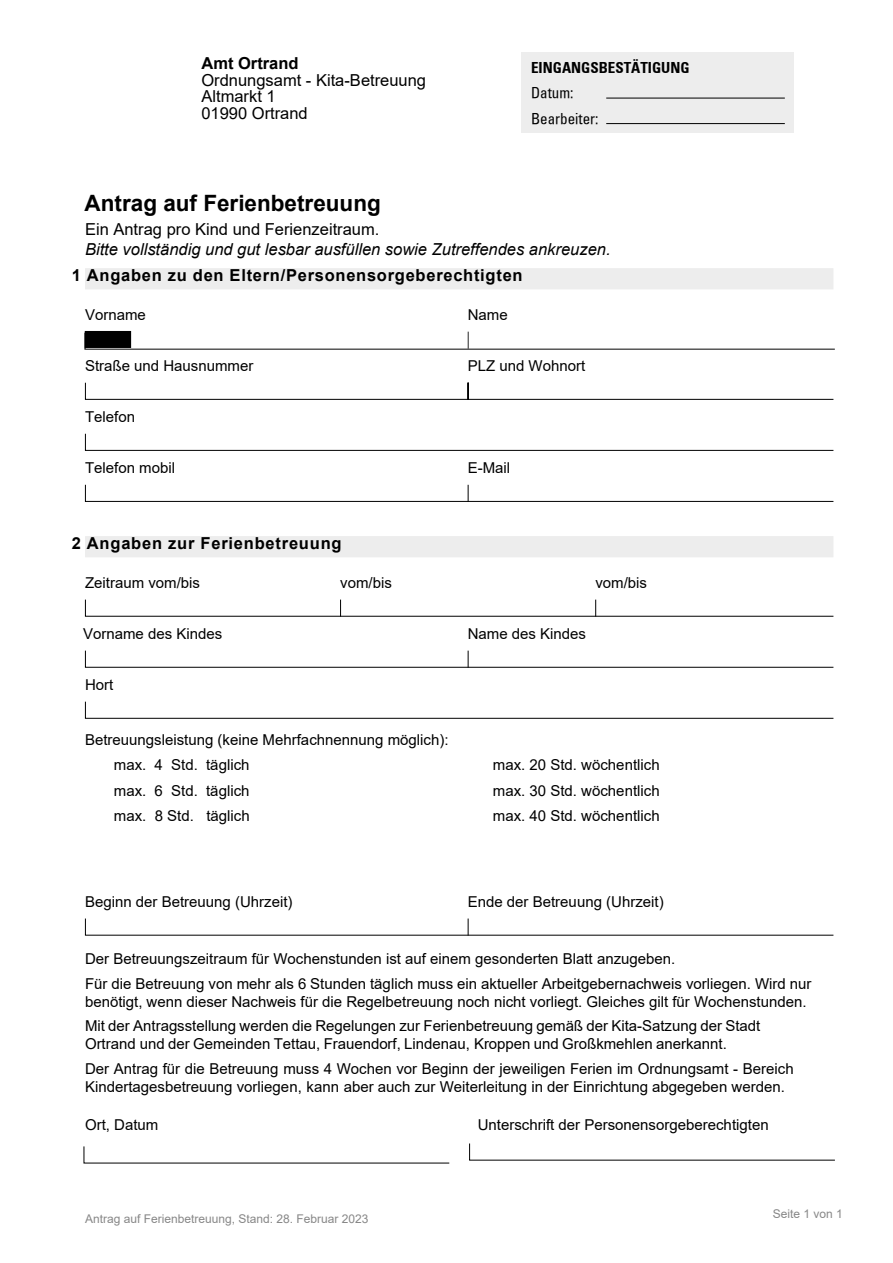
<style>
.page{position:relative;width:893px;height:1263px;background:#fff}
.page>*{position:absolute;margin:0;border:0;box-sizing:border-box;transform-origin:0 0}
.t1{font:700 22.5px "Arial";color:#000}
.t2{font:italic 16.5px/19.8px "Arial";color:#000}
.t3{font:700 16.5px "Arial";letter-spacing:.045em;color:#000}
.t4{font:16.5px/16.5px "Arial";color:#000}
.t5{font:15px/24.3px "Arial";color:#000}
.t6{font:15px/25.3px "Arial";color:#000;text-align:justify}
.t7{font:15px "Univers Con Bold HDF";color:#000}
.t8{font:15px/25.5px "Univers Condensed HDF";color:#000}
.t9{font:12px "Arial";color:#878787}
.s1{font-weight:700}
.s2{font-style:normal}
.s3{font-style:inherit}
</style>
<div class="page">
<div style="left:85px;top:268px;width:748px;height:21px;background:#ededed"></div>
<svg style="left:85px;top:650px;width:749px;height:18px"></svg>
<svg style="left:85px;top:701px;width:749px;height:18px"></svg>
<div style="left:85px;top:536px;width:748px;height:21px;background:#ededed"></div>
<svg style="left:85px;top:599px;width:749px;height:18px"></svg>
<svg style="left:85px;top:918px;width:749px;height:18px"></svg>
<svg style="left:469px;top:1143px;width:366px;height:18px"></svg>
<svg style="left:85px;top:433px;width:749px;height:18px"></svg>
<svg style="left:85px;top:484px;width:749px;height:18px"></svg>
<div style="left:521px;top:52px;width:272px;height:80px;background:#ededed"></div>
<hr style="left:606px;top:98px;width:179px;height:1px;background:#000">
<hr style="left:606px;top:123px;width:179px;height:1px;background:#000">
<svg style="left:83px;top:1146px;width:367px;height:18px"></svg>
<svg style="left:85px;top:382px;width:749px;height:18px"></svg>
<svg style="left:84px;top:332px;width:751px;height:18px"></svg>
<div style="left:105px;top:331px;width:6px;height:17px;background:#000"></div>
<h1 class="t4" style="left:201px;top:55px;width:226px"><span class="s1">Amt Ortrand<br></span>Ordnungsamt - Kita-Betreuung<br>Altmarkt 1<br>01990 Ortrand</h1>
<p class="t7" style="left:531px;top:58px;width:160px">EINGANGSBESTÄTIGUNG</p>
<p class="t8" style="left:531px;top:80px;width:69px">Datum:<br>Bearbeiter:</p>
<p class="t1" style="left:85px;top:187px;width:298px">Antrag auf Ferienbetreuung</p>
<p class="t2" style="left:85px;top:220px;width:527px"><span class="s2">Ein Antrag pro Kind und Ferienzeitraum.<br></span>Bitte vollständig und gut lesbar ausfüllen sowie Zutreffendes ankreuzen.</p>
<h2 class="t3" style="left:72px;top:263px;width:452px">1 Angaben zu den Eltern/Personensorgeberechtigten</h2>
<p class="t6" style="left:85px;top:302px;width:62px">Vorname</p>
<p class="t6" style="left:468px;top:302px;width:42px">Name</p>
<p class="t6" style="left:85px;top:353px;width:170px">Straße und Hausnummer</p>
<p class="t6" style="left:85px;top:404px;width:52px">Telefon</p>
<p class="t6" style="left:85px;top:455px;width:92px">Telefon mobil</p>
<p class="t6" style="left:468px;top:353px;width:119px">PLZ und Wohnort</p>
<p class="t6" style="left:468px;top:455px;width:44px">E-Mail</p>
<h2 class="t3" style="left:72px;top:531px;width:271px">2 Angaben zur Ferienbetreuung</h2>
<p class="t6" style="left:85px;top:570px;width:117px">Zeitraum vom/bis</p>
<p class="t6" style="left:340px;top:570px;width:53px">vom/bis</p>
<p class="t6" style="left:595px;top:570px;width:53px">vom/bis</p>
<p class="t6" style="left:83px;top:621px;width:141px">Vorname des Kindes</p>
<p class="t6" style="left:85px;top:672px;width:30px">Hort</p>
<p class="t6" style="left:468px;top:621px;width:120px">Name des Kindes</p>
<p class="t6" style="left:85px;top:727px;width:365px">Betreuungsleistung (keine Mehrfachnennung möglich):</p>
<p class="t6" style="left:114px;top:752px;width:137px">max. 4 Std. täglich max. 6 Std. täglich max. <span class="s3">8</span> Std. täglich</p>
<p class="t6" style="left:493px;top:752px;width:168px">max. 20 Std. wöchentlich max. 30 Std. wöchentlich max. <span class="s3">4</span>0 Std. wöchentlich</p>
<p class="t6" style="left:85px;top:889px;width:209px">Beginn der Betreuung (Uhrzeit)</p>
<p class="t6" style="left:468px;top:889px;width:197px">Ende der Betreuung (Uhrzeit)</p>
<p class="t5" style="left:85px;top:947px;width:728px">Der Betreuungszeitraum für Wochenstunden ist auf einem gesonderten Blatt anzugeben.<br>Für die Betreuung von mehr als 6 Stunden täglich muss ein aktueller Arbeitgebernachweis vorliegen. Wird nur</p>
<p class="t5" style="left:85px;top:989px;width:723px">benötigt, wenn dieser Nachweis für die Regelbetreuung noch nicht vorliegt. Gleiches gilt für Wochenstunden.<br>Mit der Antragsstellung werden die Regelungen zur Ferienbetreuung gemäß der Kita-Satzung der Stadt</p>
<p class="t5" style="left:85px;top:1032px;width:710px">Ortrand und de<span class="s3">r</span> Gemeinden Tettau, Frauendorf, Lindenau, Kroppen und Großkmehlen anerkannt.<br>Der Antrag für die Betreuung muss 4 Wochen vor Beginn der jeweiligen Ferien im <span class="s3">Ordnungsamt - Bereich</span></p>
<p class="t5" style="left:85px;top:1075px;width:701px">Kindertagesbetreuung vorliegen, kann aber <span class="s3">auch</span> zur Weiterleitung in der Einrichtung abgegeben werden.</p>
<p class="t6" style="left:85px;top:1112px;width:75px">Ort, Datum</p>
<p class="t6" style="left:478px;top:1112px;width:292px">Unterschrift der Personensorgeberechtigten</p>
<p class="t9" style="left:85px;top:1210px;width:285px">Antrag auf Ferienbetreuung, Stand: <span class="s3">28. Februar 2023</span></p>
<p class="t9" style="left:773px;top:1205px;width:72px">Seite 1 von 1</p>
</div>
